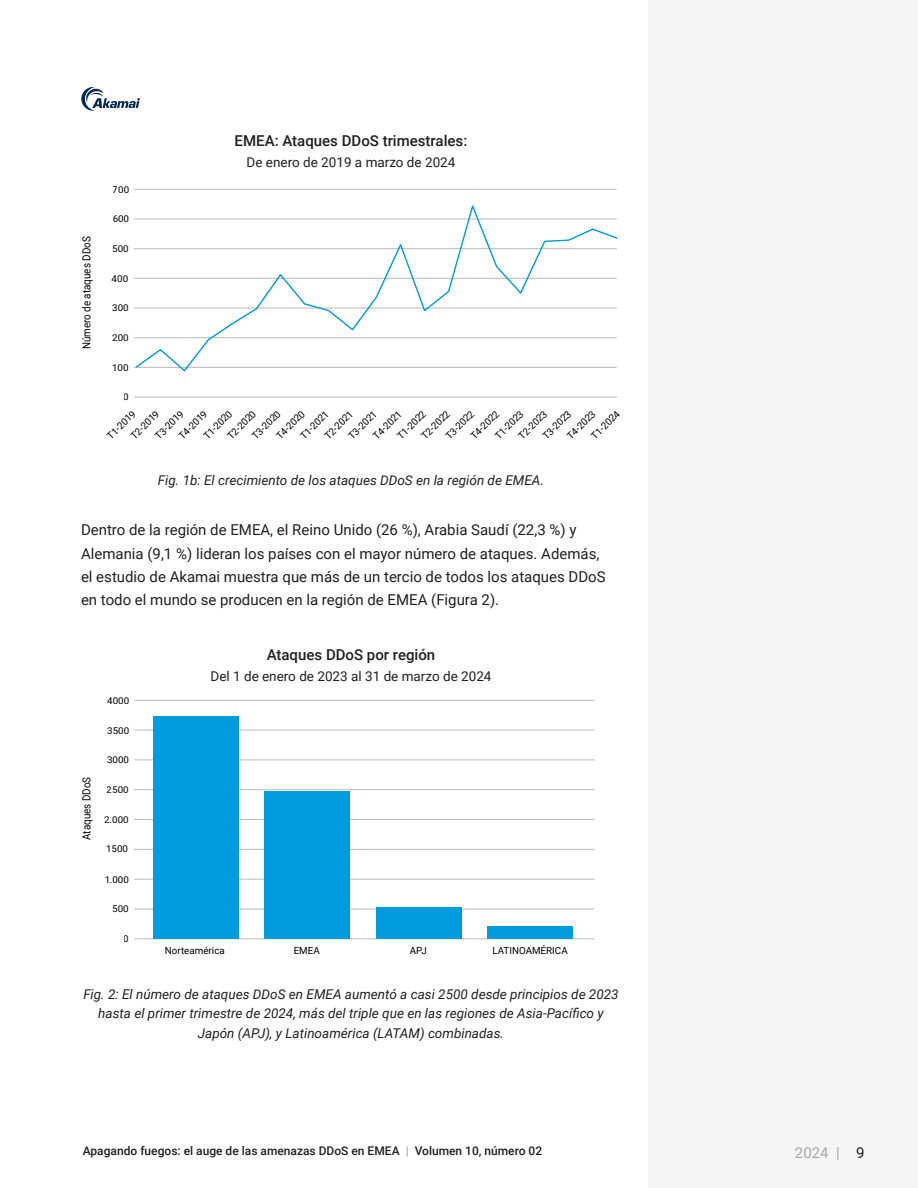
<style>
.page{position:relative;width:918px;height:1188px;background:#fff}
.page>*{position:absolute;margin:0;border:0;box-sizing:border-box;transform-origin:0 0}
.t1{font:500 15.9px "Roboto";color:#000}
.Body{font:15px/23.2px "Roboto";color:#231f20}
.Fig_Title{font:500 15px "Roboto";color:#231f20}
.t2{font:15px "Roboto";color:#a8a8aa}
.Fig_Italics{font:italic 13.5px/19.5px "Roboto";color:#231f20;text-align:center}
.Fig_Sub{font:13.5px "Roboto";color:#231f20}
.t3{font:500 12px "Roboto";color:#231f20}
.t4{font:11.25px "Roboto";color:#000}
.t5{font:11.1px "Roboto";color:#000;scale:.88 1}
.t6{font:9.75px "Roboto";color:#000}
.t7{font:9.3px "Roboto";color:#000;scale:1.05 1}
.s1{font-weight:700;color:#a8a8aa}
.s2{color:#231f20}
</style>
<div class="page">
<div style="left:648px;top:0;width:270px;height:1188px;background:#f5f5f6"></div>
<hr style="left:134px;top:189px;width:483px;height:1px;background:#bbb">
<hr style="left:134px;top:397px;width:483px;height:1px;background:#bbb">
<svg style="left:134px;top:205px;width:484px;height:167px"></svg>
<hr style="left:134px;top:789px;width:461px;height:1px;background:#bbb">
<hr style="left:134px;top:819px;width:461px;height:1px;background:#bbb">
<hr style="left:134px;top:849px;width:461px;height:1px;background:#bbb">
<hr style="left:134px;top:879px;width:461px;height:1px;background:#bbb">
<hr style="left:134px;top:909px;width:461px;height:1px;background:#bbb">
<hr style="left:134px;top:760px;width:461px;height:1px;background:#bbb">
<hr style="left:134px;top:730px;width:461px;height:1px;background:#bbb">
<hr style="left:134px;top:700px;width:461px;height:1px;background:#bbb">
<hr style="left:134px;top:939px;width:461px;height:1px;background:#bbb">
<div style="left:487px;top:926px;width:86px;height:13px;background:#009cde"></div>
<div style="left:376px;top:907px;width:85px;height:32px;background:#009cde"></div>
<div style="left:264px;top:791px;width:86px;height:148px;background:#009cde"></div>
<div style="left:153px;top:716px;width:85px;height:223px;background:#009cde"></div>
<svg style="left:81px;top:87px;width:59px;height:24px"></svg>
<p class="t5" style="left:79px;top:349px;width:129px;rotate:-90deg">Número de ataques DDoS</p>
<p class="t7" style="left:113px;top:183px;width:17px">700</p>
<p class="t7" style="left:113px;top:213px;width:17px">600</p>
<p class="t7" style="left:112px;top:242px;width:17px">500</p>
<p class="t7" style="left:112px;top:272px;width:17px">400</p>
<p class="t7" style="left:112px;top:301px;width:17px">300</p>
<p class="t7" style="left:112px;top:331px;width:17px">200</p>
<p class="t7" style="left:112px;top:361px;width:17px">100</p>
<p class="t7" style="left:124px;top:390px;width:7px">0</p>
<p class="t1" style="left:224px;top:130px;width:263px">EMEA: Quarterly DDoS Attack Events</p>
<p class="t4" style="left:284px;top:150px;width:142px">January 2019 – March 2024</p>
<p class="Fig_Title" style="left:235px;top:130px;width:234px">EMEA: Ataques DDoS trimestrales:</p>
<p class="Fig_Sub" style="left:247px;top:153px;width:210px">De enero de 2019 a marzo de 2024</p>
<p class="t6" style="left:588px;top:433px;width:38px;rotate:-46deg">T1-2024</p>
<p class="t6" style="left:442px;top:433px;width:38px;rotate:-46deg">T3-2022</p>
<p class="t6" style="left:467px;top:433px;width:38px;rotate:-46deg">T4-2022</p>
<p class="t6" style="left:394px;top:433px;width:38px;rotate:-46deg">T1-2022</p>
<p class="t6" style="left:418px;top:433px;width:38px;rotate:-46deg">T2-2022</p>
<p class="t6" style="left:224px;top:433px;width:38px;rotate:-46deg">T2-2020</p>
<p class="t6" style="left:273px;top:433px;width:38px;rotate:-46deg">T4-2020</p>
<p class="t6" style="left:200px;top:433px;width:38px;rotate:-46deg">T1-2020</p>
<p class="t6" style="left:249px;top:433px;width:38px;rotate:-46deg">T3-2020</p>
<p class="t6" style="left:492px;top:433px;width:38px;rotate:-46deg">T1-2023</p>
<p class="t6" style="left:515px;top:433px;width:38px;rotate:-46deg">T2-2023</p>
<p class="t6" style="left:564px;top:433px;width:38px;rotate:-46deg">T4-2023</p>
<p class="t6" style="left:539px;top:433px;width:38px;rotate:-46deg">T3-2023</p>
<p class="t6" style="left:104px;top:433px;width:38px;rotate:-46deg">T1-2019</p>
<p class="t6" style="left:176px;top:433px;width:38px;rotate:-46deg">T4-2019</p>
<p class="t6" style="left:128px;top:433px;width:38px;rotate:-46deg">T2-2019</p>
<p class="t6" style="left:152px;top:433px;width:38px;rotate:-46deg">T3-2019</p>
<p class="t6" style="left:297px;top:433px;width:38px;rotate:-46deg">T1-2021</p>
<p class="t6" style="left:321px;top:433px;width:38px;rotate:-46deg">T2-2021</p>
<p class="t6" style="left:345px;top:433px;width:38px;rotate:-46deg">T3-2021</p>
<p class="t6" style="left:370px;top:433px;width:38px;rotate:-46deg">T4-2021</p>
<p class="Fig_Italics" style="left:158px;top:470px;width:388px">Fig. 1b: El crecimiento de los ataques DDoS en la región de EMEA.</p>
<p class="Body" style="left:81px;top:518px;width:526px">Dentro de la región de EMEA, el Reino Unido (26 %), Arabia Saudí (22,3 %) y Alemania (9,1 %) lideran los países con el mayor número de ataques. Además, el estudio de Akamai muestra que más de un tercio de todos los ataques DDoS en todo el mundo se producen en la región de EMEA (Figura 2).</p>
<p class="Fig_Title" style="left:267px;top:644px;width:170px">Ataques DDoS por región</p>
<p class="Fig_Sub" style="left:210px;top:667px;width:283px">Del 1 de enero de 2023 al 31 de marzo de 2024</p>
<p class="t1" style="left:247px;top:645px;width:216px">DDoS Attack Events by Region</p>
<p class="t4" style="left:270px;top:666px;width:171px">January 1, 2023 – March 31, 2024</p>
<p class="t7" style="left:107px;top:694px;width:23px">4000</p>
<p class="t7" style="left:107px;top:724px;width:23px">3500</p>
<p class="t5" style="left:79px;top:840px;width:73px;rotate:-90deg">Ataques DDoS</p>
<p class="t7" style="left:107px;top:753px;width:23px">3000</p>
<p class="t7" style="left:107px;top:783px;width:23px">2500</p>
<p class="t7" style="left:104px;top:813px;width:25px">2.000</p>
<p class="t7" style="left:106px;top:842px;width:23px">1500</p>
<p class="t7" style="left:104px;top:873px;width:25px">1.000</p>
<p class="t7" style="left:112px;top:902px;width:17px">500</p>
<p class="t7" style="left:124px;top:932px;width:7px">0</p>
<p class="t6" style="left:165px;top:944px;width:61px">Norteamérica</p>
<p class="t6" style="left:294px;top:944px;width:28px">EMEA</p>
<p class="t6" style="left:410px;top:944px;width:19px">APJ</p>
<p class="t6" style="left:492px;top:944px;width:77px">LATINOAMÉRICA</p>
<p class="Fig_Italics" style="left:83px;top:984px;width:537px">Fig. 2: El número de ataques DDoS en EMEA aumentó a casi 2500 desde principios de 2023 hasta el primer trimestre de 2024, más del triple que en las regiones de Asia-Pacífico y<br>Japón (APJ), y Latinoamérica (LATAM) combinadas.</p>
<p class="t3" style="left:83px;top:1142px;width:461px">Apagando fuegos: el auge de las amenazas DDoS en EMEA <span class="s1">|</span> Volumen 10, número 02</p>
<p class="t2" style="left:795px;top:1142px;width:71px">2024 | <span class="s2">9</span></p>
</div>
